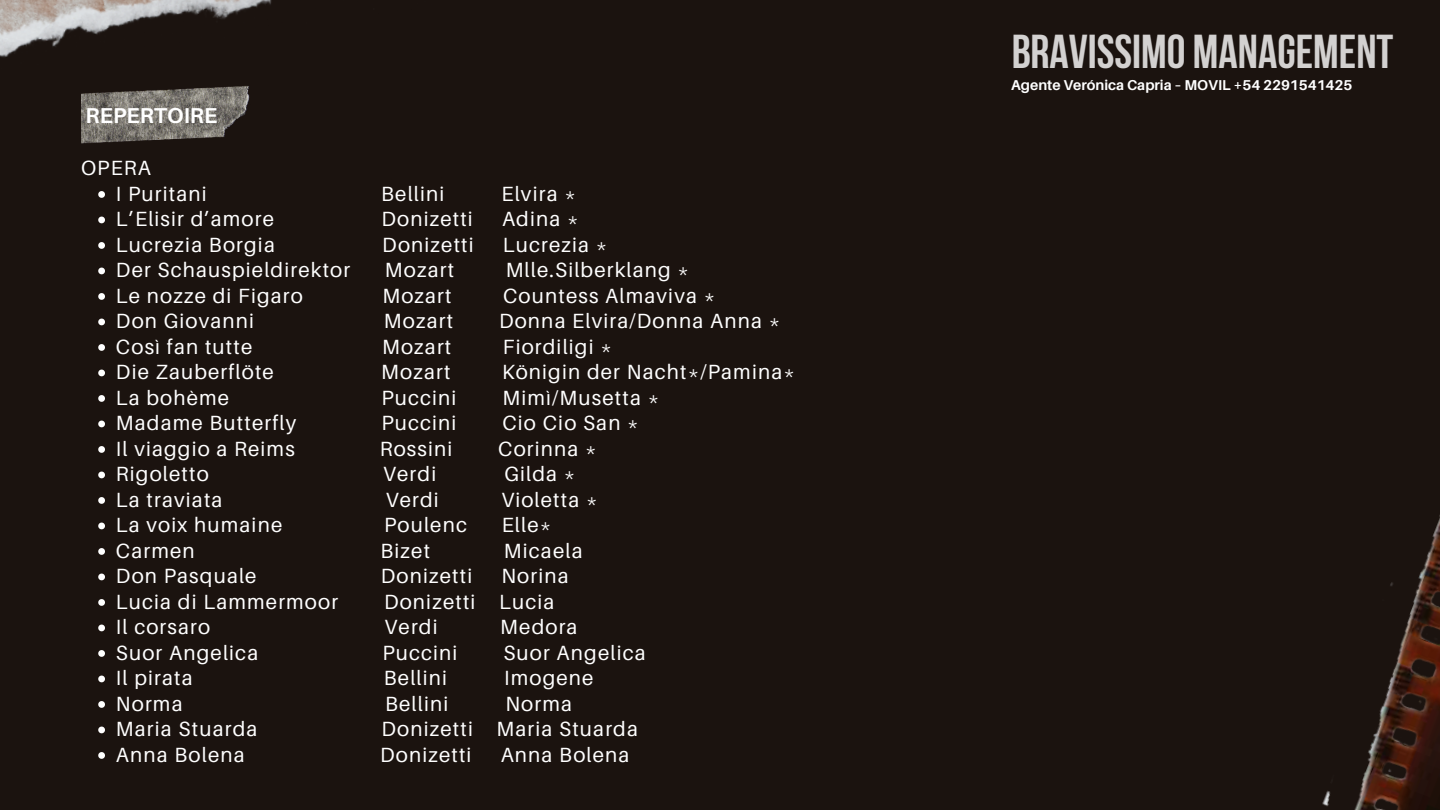
<style>
.page{position:relative;width:1440px;height:810px;background:#1b130f}
.page>*{position:absolute;margin:0;border:0;box-sizing:border-box;transform-origin:0 0}
.t1{font:700 47.4px "Bebas Neue";color:#fff}
.t2{font:700 21.5px "Aileron";color:#fff}
.t3{font:20.6px "Aileron";letter-spacing:.055em;color:#fff}
.t4{font:700 14.3px "Aileron";color:#fff}
</style>
<div class="page">
<img style="left:1322px;top:515px;width:118px;height:295px">
<img style="left:0;top:0;width:272px;height:57px">
<img style="left:81px;top:86px;width:169px;height:58px">
<svg style="left:98px;top:191px;width:7px;height:7px"></svg>
<svg style="left:98px;top:217px;width:7px;height:6px"></svg>
<svg style="left:98px;top:242px;width:7px;height:7px"></svg>
<svg style="left:98px;top:268px;width:7px;height:6px"></svg>
<svg style="left:98px;top:293px;width:7px;height:7px"></svg>
<svg style="left:98px;top:319px;width:7px;height:6px"></svg>
<svg style="left:98px;top:344px;width:7px;height:7px"></svg>
<svg style="left:98px;top:370px;width:7px;height:6px"></svg>
<svg style="left:98px;top:395px;width:7px;height:7px"></svg>
<svg style="left:98px;top:421px;width:7px;height:6px"></svg>
<svg style="left:98px;top:446px;width:7px;height:7px"></svg>
<svg style="left:98px;top:472px;width:7px;height:6px"></svg>
<svg style="left:98px;top:497px;width:7px;height:7px"></svg>
<svg style="left:98px;top:523px;width:7px;height:6px"></svg>
<svg style="left:98px;top:548px;width:7px;height:7px"></svg>
<svg style="left:98px;top:574px;width:7px;height:6px"></svg>
<svg style="left:98px;top:599px;width:7px;height:7px"></svg>
<svg style="left:98px;top:625px;width:7px;height:6px"></svg>
<svg style="left:98px;top:650px;width:7px;height:7px"></svg>
<svg style="left:98px;top:676px;width:7px;height:6px"></svg>
<svg style="left:98px;top:701px;width:7px;height:7px"></svg>
<svg style="left:98px;top:727px;width:7px;height:6px"></svg>
<svg style="left:98px;top:752px;width:7px;height:7px"></svg>
<p class="t2" style="left:86px;top:102px;width:133px">REPERTOIRE</p>
<p class="t3" style="left:81px;top:155px;width:71px">OPERA</p>
<p class="t3" style="left:116px;top:181px;width:92px">I Puritani</p>
<p class="t3" style="left:381px;top:181px;width:65px">Bellini</p>
<p class="t3" style="left:502px;top:181px;width:76px">Elvira *</p>
<p class="t3" style="left:116px;top:206px;width:160px">L’Elisir d’amore</p>
<p class="t3" style="left:381px;top:206px;width:93px">Donizetti</p>
<p class="t3" style="left:502px;top:206px;width:78px">Adina *</p>
<p class="t3" style="left:116px;top:232px;width:160px">Lucrezia Borgia</p>
<p class="t3" style="left:382px;top:232px;width:93px">Donizetti</p>
<p class="t3" style="left:503px;top:232px;width:106px">Lucrezia *</p>
<p class="t3" style="left:116px;top:257px;width:236px">Der Schauspieldirektor</p>
<p class="t3" style="left:385px;top:257px;width:71px">Mozart</p>
<p class="t3" style="left:506px;top:257px;width:185px">Mlle.Silberklang *</p>
<p class="t3" style="left:116px;top:283px;width:188px">Le nozze di Figaro</p>
<p class="t3" style="left:382px;top:283px;width:71px">Mozart</p>
<p class="t3" style="left:503px;top:283px;width:214px">Countess Almaviva *</p>
<p class="t3" style="left:116px;top:308px;width:140px">Don Giovanni</p>
<p class="t3" style="left:384px;top:308px;width:71px">Mozart</p>
<p class="t3" style="left:499px;top:308px;width:283px">Donna Elvira/Donna Anna *</p>
<p class="t3" style="left:116px;top:334px;width:138px">Così fan tutte</p>
<p class="t3" style="left:382px;top:334px;width:71px">Mozart</p>
<p class="t3" style="left:503px;top:334px;width:111px">Fiordiligi *</p>
<p class="t3" style="left:116px;top:359px;width:159px">Die Zauberflöte</p>
<p class="t3" style="left:381px;top:359px;width:71px">Mozart</p>
<p class="t3" style="left:502px;top:359px;width:294px">Königin der Nacht*/Pamina*</p>
<p class="t3" style="left:116px;top:385px;width:115px">La bohème</p>
<p class="t3" style="left:381px;top:385px;width:77px">Puccini</p>
<p class="t3" style="left:502px;top:385px;width:158px">Mimì/Musetta *</p>
<p class="t3" style="left:116px;top:410px;width:182px">Madame Butterfly</p>
<p class="t3" style="left:381px;top:410px;width:77px">Puccini</p>
<p class="t3" style="left:502px;top:410px;width:138px">Cio Cio San *</p>
<p class="t3" style="left:116px;top:436px;width:180px">Il viaggio a Reims</p>
<p class="t3" style="left:380px;top:436px;width:74px">Rossini</p>
<p class="t3" style="left:498px;top:436px;width:100px">Corinna *</p>
<p class="t3" style="left:116px;top:461px;width:94px">Rigoletto</p>
<p class="t3" style="left:383px;top:461px;width:54px">Verdi</p>
<p class="t3" style="left:505px;top:461px;width:72px">Gilda *</p>
<p class="t3" style="left:116px;top:487px;width:108px">La traviata</p>
<p class="t3" style="left:386px;top:487px;width:54px">Verdi</p>
<p class="t3" style="left:501px;top:487px;width:98px">Violetta *</p>
<p class="t3" style="left:116px;top:512px;width:168px">La voix humaine</p>
<p class="t3" style="left:384px;top:512px;width:84px">Poulenc</p>
<p class="t3" style="left:502px;top:512px;width:51px">Elle*</p>
<p class="t3" style="left:116px;top:538px;width:80px">Carmen</p>
<p class="t3" style="left:381px;top:538px;width:51px">Bizet</p>
<p class="t3" style="left:504px;top:538px;width:80px">Micaela</p>
<p class="t3" style="left:116px;top:563px;width:142px">Don Pasquale</p>
<p class="t3" style="left:381px;top:563px;width:93px">Donizetti</p>
<p class="t3" style="left:501px;top:563px;width:69px">Norina</p>
<p class="t3" style="left:116px;top:589px;width:224px">Lucia di Lammermoor</p>
<p class="t3" style="left:384px;top:589px;width:172px">Donizetti Lucia</p>
<p class="t3" style="left:116px;top:614px;width:96px">Il corsaro</p>
<p class="t3" style="left:385px;top:614px;width:54px">Verdi</p>
<p class="t3" style="left:500px;top:614px;width:79px">Medora</p>
<p class="t3" style="left:116px;top:640px;width:144px">Suor Angelica</p>
<p class="t3" style="left:382px;top:640px;width:77px">Puccini</p>
<p class="t3" style="left:503px;top:640px;width:144px">Suor Angelica</p>
<p class="t3" style="left:116px;top:665px;width:78px">Il pirata</p>
<p class="t3" style="left:384px;top:665px;width:65px">Bellini</p>
<p class="t3" style="left:504px;top:665px;width:91px">Imogene</p>
<p class="t3" style="left:116px;top:691px;width:68px">Norma</p>
<p class="t3" style="left:385px;top:691px;width:65px">Bellini</p>
<p class="t3" style="left:505px;top:691px;width:68px">Norma</p>
<p class="t3" style="left:116px;top:716px;width:143px">Maria Stuarda</p>
<p class="t3" style="left:382px;top:716px;width:258px">Donizetti Maria Stuarda</p>
<p class="t3" style="left:116px;top:742px;width:130px">Anna Bolena</p>
<p class="t3" style="left:380px;top:742px;width:93px">Donizetti</p>
<p class="t3" style="left:501px;top:742px;width:130px">Anna Bolena</p>
<h1 class="t1" style="left:1011px;top:33px;width:384px">BRAVISSIMO MANAGEMENT</h1>
<p class="t4" style="left:1011px;top:76px;width:343px">Agente Verónica Capria – MOVIL +54 2291541425</p>
</div>
